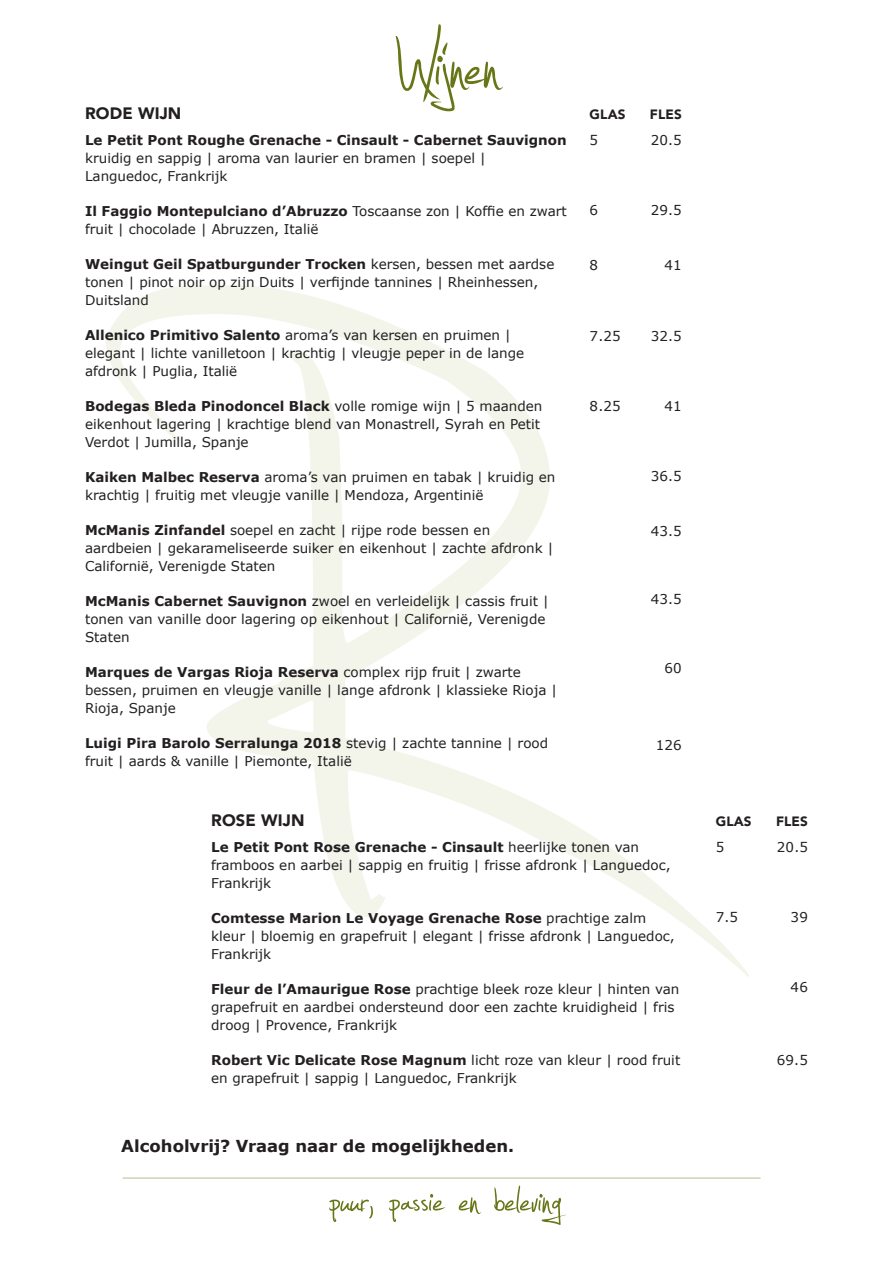
<style>
.page{position:relative;width:893px;height:1263px;background:#fff}
.page>*{position:absolute;margin:0;border:0;box-sizing:border-box;transform-origin:0 0}
.t1{font:135px "Jellyka Estryas Handwriting";color:#677717}
.t2{font:79.2px "Jellyka Estryas Handwriting";color:#677717}
.t3{font:700 16.5px "Verdana";color:#231f20}
.t4{font:900 16.5px "Avenir";letter-spacing:.01em;color:#231f20}
.t5{font:13.5px/18px "Verdana";color:#231f20}
.t6{font:700 13.5px "Verdana";color:#231f20}
.t7{font:900 13.5px "Avenir";letter-spacing:.01em;color:#231f20}
.s1{font-weight:700}
</style>
<div class="page">
<hr style="left:123px;top:1177px;width:637px;height:1px;background:#bdc497">
<svg style="left:106px;top:285px;width:643px;height:692px"></svg>
<h1 class="t1" style="left:395px;top:10px;width:104px">Wijnen</h1>
<p class="t4" style="left:85px;top:99px;width:98px">RODE WIJN</p>
<p class="t6" style="left:85px;top:131px;width:483px">Le Petit Pont Roughe Grenache - Cinsault - Cabernet Sauvignon</p>
<p class="t5" style="left:85px;top:149px;width:402px">kruidig en sappig | aroma van laurier en bramen | soepel |<br>Languedoc, Frankrijk</p>
<p class="t5" style="left:85px;top:202px;width:483px"><span class="s1">Il Faggio Montepulciano d’Abruzzo</span> Toscaanse zon | Koffie en zwart fruit | chocolade | Abruzzen, Italië</p>
<p class="t5" style="left:85px;top:255px;width:471px"><span class="s1">Weingut Geil Spatburgunder Trocken</span> kersen, bessen met aardse tonen | pinot noir op zijn Duits | verfijnde tannines | Rheinhessen,<br>Duitsland</p>
<p class="t5" style="left:85px;top:326px;width:441px"><span class="s1">Allenico Primitivo Salento</span> aroma’s van kersen en pruimen | elegant | lichte vanilletoon | krachtig | vleugje peper in de lange afdronk | Puglia, Italië</p>
<p class="t5" style="left:85px;top:397px;width:459px"><span class="s1">Bodegas Bleda Pinodoncel Black</span> volle romige wijn | 5 maanden eikenhout lagering | krachtige blend van Monastrell, Syrah en Petit<br>Verdot | Jumilla, Spanje</p>
<p class="t5" style="left:85px;top:468px;width:472px"><span class="s1">Kaiken Malbec Reserva</span> aroma’s van pruimen en tabak | kruidig en krachtig | fruitig met vleugje vanille | Mendoza, Argentinië</p>
<p class="t5" style="left:85px;top:521px;width:470px"><span class="s1">McManis Zinfandel</span> soepel en zacht | rijpe rode bessen en aardbeien | gekarameliseerde suiker en eikenhout | zachte afdronk |<br>Californië, Verenigde Staten</p>
<p class="t5" style="left:85px;top:592px;width:465px"><span class="s1">McManis Cabernet Sauvignon</span> zwoel en verleidelijk | cassis fruit | tonen van vanille door lagering op eikenhout | Californië, Verenigde<br>Staten</p>
<p class="t5" style="left:85px;top:663px;width:474px"><span class="s1">Marques de Vargas Rioja Reserva</span> complex rijp fruit | zwarte bessen, pruimen en vleugje vanille | lange afdronk | klassieke Rioja |<br>Rioja, Spanje</p>
<p class="t5" style="left:85px;top:734px;width:465px"><span class="s1">Luigi Pira Barolo Serralunga 2018</span> stevig | zachte tannine | rood fruit | aards &amp; vanille | Piemonte, Italië</p>
<p class="t7" style="left:590px;top:102px;width:37px">GLAS</p>
<p class="t7" style="left:650px;top:102px;width:33px">FLES</p>
<p class="t5" style="left:590px;top:131px;width:10px">5</p>
<p class="t5" style="left:651px;top:131px;width:33px">20.5</p>
<p class="t5" style="left:590px;top:201px;width:10px">6</p>
<p class="t5" style="left:651px;top:201px;width:33px">29.5</p>
<p class="t5" style="left:590px;top:256px;width:10px">8</p>
<p class="t5" style="left:664px;top:256px;width:19px">41</p>
<p class="t5" style="left:590px;top:327px;width:33px">7.25</p>
<p class="t5" style="left:651px;top:327px;width:33px">32.5</p>
<p class="t5" style="left:590px;top:397px;width:33px">8.25</p>
<p class="t5" style="left:664px;top:397px;width:19px">41</p>
<p class="t5" style="left:651px;top:467px;width:33px">36.5</p>
<p class="t5" style="left:651px;top:522px;width:33px">43.5</p>
<p class="t5" style="left:651px;top:590px;width:33px">43.5</p>
<p class="t5" style="left:664px;top:659px;width:19px">60</p>
<p class="t5" style="left:656px;top:737px;width:28px">126</p>
<p class="t4" style="left:211px;top:806px;width:95px">ROSE WIJN</p>
<p class="t5" style="left:211px;top:838px;width:461px"><span class="s1">Le Petit Pont Rose Grenache - Cinsault</span> heerlijke tonen van framboos en aarbei | sappig en fruitig | frisse afdronk | Languedoc,<br>Frankrijk</p>
<p class="t5" style="left:211px;top:909px;width:465px"><span class="s1">Comtesse Marion Le Voyage Grenache Rose</span> prachtige zalm kleur | bloemig en grapefruit | elegant | frisse afdronk | Languedoc,<br>Frankrijk</p>
<p class="t5" style="left:211px;top:980px;width:470px"><span class="s1">Fleur de l’Amaurigue Rose</span> prachtige bleek roze kleur | hinten van grapefruit en aardbei ondersteund door een zachte kruidigheid | fris droog | Provence, Frankrijk</p>
<p class="t5" style="left:211px;top:1051px;width:471px"><span class="s1">Robert Vic Delicate Rose Magnum</span> licht roze van kleur | rood fruit en grapefruit | sappig | Languedoc, Frankrijk</p>
<p class="t3" style="left:121px;top:1136px;width:394px">Alcoholvrij? Vraag naar de mogelijkheden.</p>
<h2 class="t2" style="left:330px;top:1167px;width:235px">puur, passie en beleving</h2>
<p class="t7" style="left:716px;top:809px;width:37px">GLAS</p>
<p class="t7" style="left:776px;top:809px;width:33px">FLES</p>
<p class="t5" style="left:716px;top:838px;width:10px">5</p>
<p class="t5" style="left:777px;top:838px;width:33px">20.5</p>
<p class="t5" style="left:716px;top:908px;width:24px">7.5</p>
<p class="t5" style="left:791px;top:908px;width:19px">39</p>
<p class="t5" style="left:791px;top:978px;width:19px">46</p>
<p class="t5" style="left:777px;top:1051px;width:33px">69.5</p>
</div>
